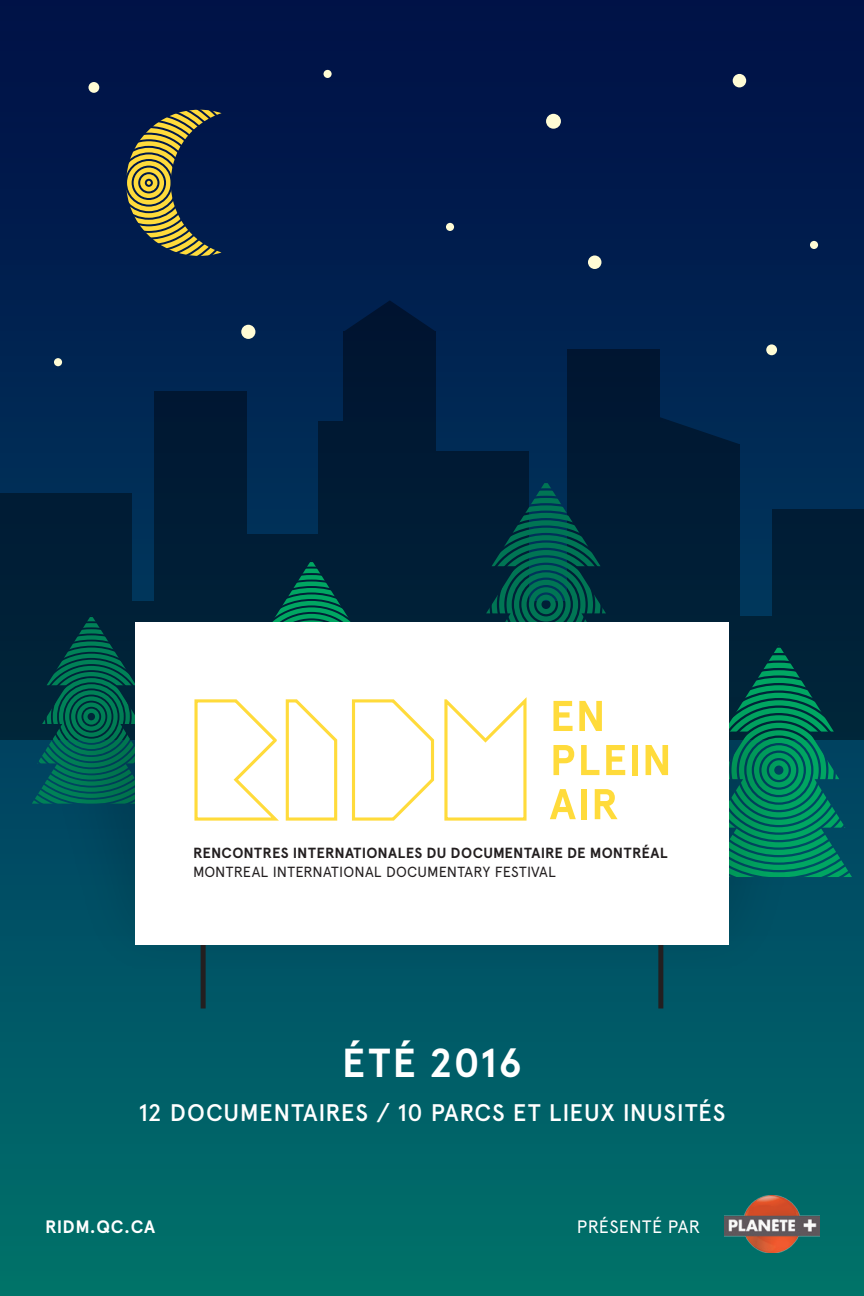
<style>
.page{position:relative;width:864px;height:1296px;background:#fff}
.page>*{position:absolute;margin:0;border:0;box-sizing:border-box;transform-origin:0 0}
.t1{font:700 40.5px "Apercu";letter-spacing:.035em;color:#fff}
.t2{font:500 24px "Apercu";letter-spacing:.03em;color:#fff}
.t3{font:18px "Apercu";letter-spacing:.015em;color:#fff}
.t4{font:700 18px "Apercu";letter-spacing:.04em;color:#fff}
.t5{font:700 14.7px "Apercu";letter-spacing:.01em;color:#231f20}
.t6{font:14.7px "Apercu";letter-spacing:.01em;color:#231f20}
</style>
<div class="page">
<div style="left:0;top:0;width:864px;height:1296px;background:linear-gradient(to bottom,#000b47,#006f6e)"></div>
<div style="left:1px;top:494px;width:131px;height:246px;background:#001e36"></div>
<div style="left:246px;top:534px;width:120px;height:206px;background:#001e36"></div>
<div style="left:94px;top:601px;width:120px;height:139px;background:#002037"></div>
<div style="left:154px;top:392px;width:93px;height:348px;background:#001b34"></div>
<div style="left:567px;top:350px;width:93px;height:390px;background:#001933"></div>
<div style="left:705px;top:617px;width:93px;height:123px;background:#002138"></div>
<div style="left:436px;top:451px;width:93px;height:289px;background:#001a34"></div>
<div style="left:772px;top:509px;width:92px;height:231px;background:#001f36"></div>
<div style="left:343px;top:332px;width:93px;height:408px;background:#001933"></div>
<svg style="left:343px;top:300px;width:93px;height:32px;background:#001a3f"></svg>
<div style="left:647px;top:444px;width:92px;height:296px;background:#001d36"></div>
<svg style="left:660px;top:413px;width:79px;height:31px;background:#002245"></svg>
<div style="left:318px;top:422px;width:44px;height:139px;background:#001b34"></div>
<svg style="left:126px;top:110px;width:96px;height:146px;background:#515646"></svg>
<div style="left:733px;top:74px;width:13px;height:13px;background:#fffcd5;border-radius:50%"></div>
<div style="left:588px;top:255px;width:13px;height:14px;background:#fffcd5;border-radius:50%"></div>
<div style="left:446px;top:223px;width:8px;height:8px;background:#fffcd5;border-radius:50%"></div>
<div style="left:324px;top:70px;width:8px;height:8px;background:#fffcd5;border-radius:50%"></div>
<div style="left:54px;top:358px;width:8px;height:8px;background:#fffcd5;border-radius:50%"></div>
<div style="left:810px;top:241px;width:8px;height:8px;background:#fffcd5;border-radius:50%"></div>
<div style="left:241px;top:325px;width:14px;height:14px;background:#fffcd5;border-radius:50%"></div>
<div style="left:546px;top:114px;width:15px;height:15px;background:#fffcd5;border-radius:50%"></div>
<div style="left:766px;top:344px;width:11px;height:11px;background:#fffcd5;border-radius:50%"></div>
<div style="left:88px;top:82px;width:11px;height:11px;background:#fffcd5;border-radius:50%"></div>
<svg style="left:32px;top:615px;width:103px;height:189px"></svg>
<svg style="left:745px;top:645px;width:107px;height:232px"></svg>
<img style="left:49px;top:698px;width:766px;height:271px">
<div style="left:201px;top:945px;width:5px;height:63px;background:#231f20"></div>
<div style="left:658px;top:945px;width:5px;height:63px;background:#231f20"></div>
<div style="left:135px;top:622px;width:594px;height:323px;background:#fff"></div>
<svg style="left:194px;top:560px;width:241px;height:261px"></svg>
<div style="left:632px;top:745px;width:6px;height:30px;background:#ffdb3b"></div>
<svg style="left:646px;top:745px;width:22px;height:30px"></svg>
<svg style="left:444px;top:480px;width:181px;height:341px"></svg>
<img style="left:725px;top:1196px;width:94px;height:57px">
<p class="t5" style="left:193px;top:844px;width:476px">RENCONTRES INTERNATIONALES DU DOCUMENTAIRE DE MONTRÉAL</p>
<p class="t6" style="left:193px;top:863px;width:364px">MONTREAL INTERNATIONAL DOCUMENTARY FESTIVAL</p>
<p class="t1" style="left:342px;top:1039px;width:182px">ÉTÉ 2016</p>
<p class="t2" style="left:138px;top:1098px;width:589px">12 DOCUMENTAIRES / 10 PARCS ET LIEUX INUSITÉS</p>
<p class="t4" style="left:45px;top:1216px;width:112px">RIDM.QC.CA</p>
<p class="t3" style="left:577px;top:1216px;width:125px">PRÉSENTÉ PAR</p>
</div>
